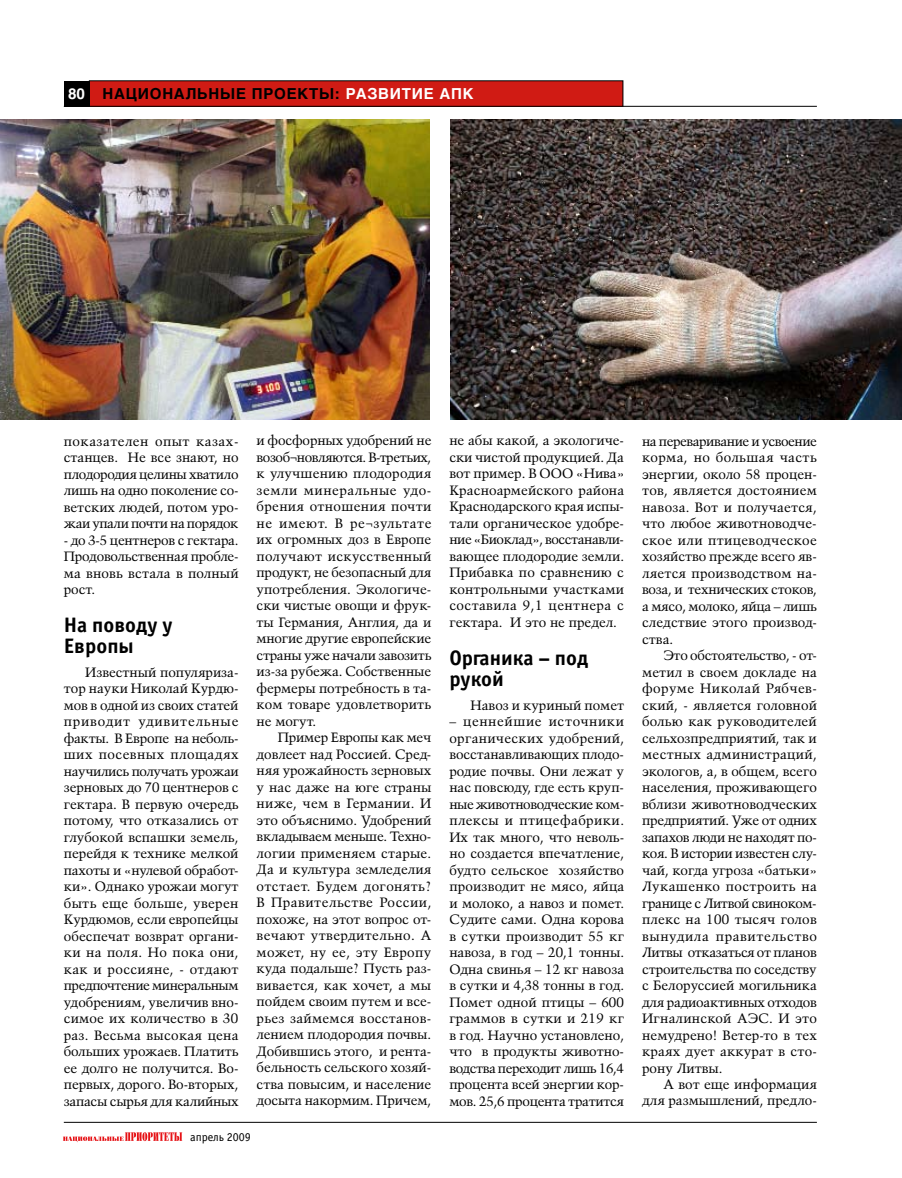
<style>
.page{position:relative;width:902px;height:1178px;background:#fff}
.page>*{position:absolute;margin:0;border:0;box-sizing:border-box;transform-origin:0 0}
.t1{font:21px/21px "Officina Sans Bold C";color:#000}
.t2{font:700 15px "Helios";letter-spacing:.05em;color:#000}
.t3{font:13.5px/16.5px "Talisman";color:#000;text-align:justify}
.t4{font:12px "Officina Sans Book C";color:#000}
.s1{color:#fff}
</style>
<div class="page">
<hr style="left:64px;top:106px;width:752px;height:1px;background:#000">
<hr style="left:64px;top:1122px;width:752px;height:1px;background:#000">
<svg style="left:63px;top:1132px;width:119px;height:10px"></svg>
<img style="left:0;top:119px;width:429px;height:301px">
<img style="left:451px;top:119px;width:450px;height:301px">
<div style="left:89px;top:81px;width:534px;height:25px;background:#d01b14"></div>
<div style="left:89px;top:80px;width:534px;height:27px;border:1px solid #000"></div>
<div style="left:64px;top:81px;width:25px;height:25px;background:#000"></div>
<p class="t2" style="left:68px;top:85px;width:407px"><span class="s1">80</span> национальные проекты: <span class="s1">развитие апк</span></p>
<p class="t3" style="left:64px;top:433px;width:176px">показателен опыт казах&shy;станцев. Не все знают, но плодородия целины хватило лишь на одно поколение со&shy;ветских людей, потом уро&shy;жаи упали почти на порядок</p>
<p class="t3" style="left:64px;top:532px;width:176px">- до 3-5 центнеров с гектара.<br>Продовольственная пробле&shy;ма вновь встала в полный рост.</p>
<h1 class="t1" style="left:64px;top:614px;width:110px">На поводу у<br>Европы</h1>
<p class="t3" style="left:64px;top:664px;width:176px;text-indent:21px">Известный популяриза&shy;тор науки Николай Курдю&shy;мов в одной из своих статей приводит удивительные факты. В Европе на неболь&shy;ших посевных площадях научились получать урожаи зерновых до 70 центнеров с гектара. В первую очередь потому, что отказались от глубокой вспашки земель, перейдя к технике мелкой пахоты и «нулевой обработ&shy;ки». Однако урожаи могут быть еще больше, уверен Курдюмов, если европейцы обеспечат возврат органи&shy;ки на поля. Но пока они, как и россияне, - отдают предпочтение минеральным удобрениям, увеличив вно&shy;симое их количество в 30 раз. Весьма высокая цена больших урожаев. Платить ее долго не получится. Во&shy;первых, дорого. Во-вторых, запасы сырья для калийных</p>
<p class="t3" style="left:256px;top:432px;width:176px">и фосфорных удобрений не возоб¬новляются. В-третьих, к улучшению плодородия земли минеральные удо&shy;брения отношения почти не имеют. В ре¬зультате их огромных доз в Европе получают искусственный продукт, не безопасный для употребления. Экологиче&shy;ски чистые овощи и фрук&shy;ты Германия, Англия, да и многие другие европейские страны уже начали завозить из-за рубежа. Собственные фермеры потребность в та&shy;ком товаре удовлетворить не могут.</p>
<p class="t3" style="left:256px;top:729px;width:176px;text-indent:21px">Пример Европы как меч довлеет над Россией. Сред&shy;няя урожайность зерновых у нас даже на юге страны ниже, чем в Германии. И это объяснимо. Удобрений вкладываем меньше. Техно&shy;логии применяем старые.<br>Да и культура земледелия отстает. Будем догонять?<br>В Правительстве России, похоже, на этот вопрос от&shy;вечают утвердительно. А может, ну ее, эту Европу куда подальше? Пусть раз&shy;вивается, как хочет, а мы пойдем своим путем и все&shy;рьез займемся восстанов&shy;лением плодородия почвы.<br>Добившись этого, и рента&shy;бельность сельского хозяй&shy;ства повысим, и население досыта накормим. Причем,</p>
<p class="t4" style="left:190px;top:1130px;width:62px">апрель 2009</p>
<p class="t3" style="left:449px;top:432px;width:176px">не абы какой, а экологиче&shy;ски чистой продукцией. Да вот пример. В ООО «Нива» Красноармейского района Краснодарского края испы&shy;тали органическое удобре&shy;ние «Биоклад», восстанавли&shy;вающее плодородие земли.<br>Прибавка по сравнению с контрольными участками составила 9,1 центнера с гектара. И это не предел.</p>
<h1 class="t1" style="left:449px;top:647px;width:140px">Органика – под рукой</h1>
<p class="t3" style="left:470px;top:697px;width:155px">Навоз и куриный помет</p>
<p class="t3" style="left:449px;top:713px;width:176px">– ценнейшие источники органических удобрений, восстанавливающих плодо&shy;родие почвы. Они лежат у нас повсюду, где есть круп&shy;ные животноводческие ком&shy;плексы и птицефабрики.<br>Их так много, что неволь&shy;но создается впечатление, будто сельское хозяйство производит не мясо, яйца и молоко, а навоз и помет.<br>Судите сами. Одна корова в сутки производит 55 кг навоза, в год – 20,1 тонны.<br>Одна свинья – 12 кг навоза в сутки и 4,38 тонны в год.<br>Помет одной птицы – 600 граммов в сутки и 219 кг в год. Научно установлено, что в продукты животно&shy;водства переходит лишь 16,4 процента всей энергии кор&shy;мов. 25,6 процента тратится</p>
<p class="t3" style="left:642px;top:433px;width:176px">на переваривание и усвоение корма, но большая часть энергии, около 58 процен&shy;тов, является достоянием навоза. Вот и получается, что любое животноводче&shy;ское или птицеводческое хозяйство прежде всего яв&shy;ляется производством на&shy;воза, и технических стоков, а мясо, молоко, яйца – лишь следствие этого производ&shy;ства.</p>
<p class="t3" style="left:642px;top:647px;width:176px;text-indent:21px">Это обстоятельство, - от&shy;метил в своем докладе на форуме Николай Рябчев&shy;ский, - является головной болью как руководителей сельхозпредприятий, так и местных администраций, экологов, а, в общем, всего населения, проживающего вблизи животноводческих предприятий. Уже от одних запахов люди не находят по&shy;коя. В истории известен слу&shy;чай, когда угроза «батьки» Лукашенко построить на границе с Литвой свиноком&shy;плекс на 100 тысяч голов вынудила правительство Литвы отказаться от планов строительства по соседству с Белоруссией могильника для радиоактивных отходов Игналинской АЭС. И это немудрено! Ветер-то в тех краях дует аккурат в сто&shy;рону Литвы.</p>
<p class="t3" style="left:642px;top:1076px;width:176px;text-align:right">А вот еще информация для размышлений, предло-</p>
</div>
